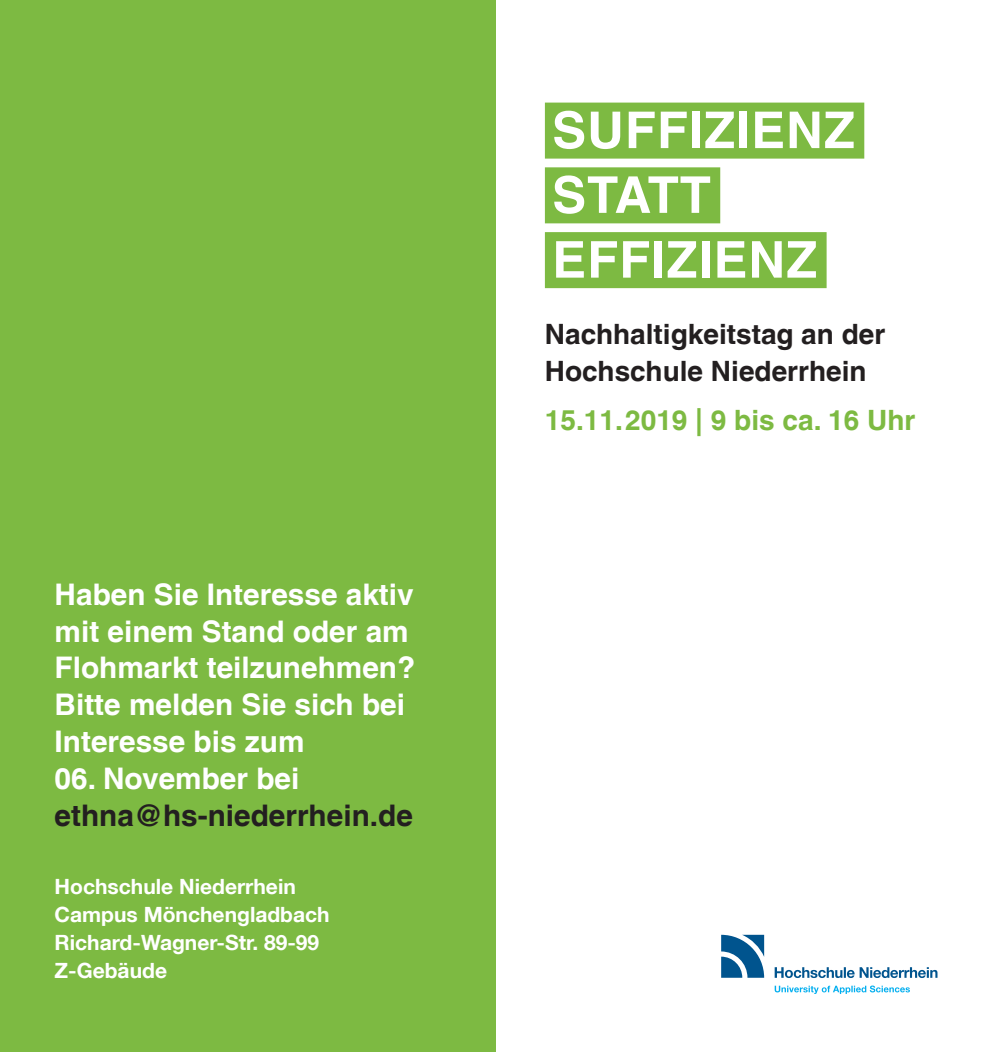
<style>
.page{position:relative;width:993px;height:1052px;background:#fff}
.page>*{position:absolute;margin:0;border:0;box-sizing:border-box;transform-origin:0 0}
.t1{font:700 50.75px "Helvetica LT";letter-spacing:.02em;color:#fff}
.t2{font:700 29.75px/36.8px "Helvetica LT";color:#fff}
.t3{font:700 29.75px "Helvetica LT";color:#231f20}
.t4{font:700 28px "Helvetica LT";color:#231f20}
.t5{font:700 28px "Helvetica LT";color:#7dba42}
.t6{font:700 21px "Helvetica Neue LT";color:#fff}
</style>
<div class="page">
<div style="left:544px;top:103px;width:320px;height:56px;background:#7dba42"></div>
<div style="left:544px;top:167px;width:176px;height:56px;background:#7dba42"></div>
<div style="left:544px;top:232px;width:282px;height:56px;background:#7dba42"></div>
<svg style="left:721px;top:934px;width:42px;height:43px"></svg>
<svg style="left:774px;top:967px;width:163px;height:11px"></svg>
<svg style="left:774px;top:985px;width:135px;height:9px"></svg>
<div style="left:0;top:0;width:495px;height:1052px;background:#7dba42"></div>
<p class="t2" style="left:55px;top:575px;width:362px">Haben Sie Interesse aktiv mit einem Stand oder am<br>Flohmarkt teilzunehmen?</p>
<p class="t2" style="left:55px;top:686px;width:352px">Bitte melden Sie sich bei<br>Interesse bis zum</p>
<p class="t2" style="left:55px;top:759px;width:246px">06. November bei</p>
<p class="t3" style="left:55px;top:797px;width:359px">ethna@hs-niederrhein.de</p>
<p class="t6" style="left:55px;top:873px;width:243px">Hochschule Niederrhein</p>
<p class="t6" style="left:55px;top:901px;width:276px">Campus Mönchengladbach</p>
<p class="t6" style="left:55px;top:929px;width:266px">Richard-Wagner-Str. 89-99</p>
<p class="t6" style="left:55px;top:957px;width:114px">Z-Gebäude</p>
<p class="t1" style="left:552px;top:99px;width:304px">SUFFIZIENZ</p>
<p class="t1" style="left:552px;top:164px;width:160px">STATT</p>
<p class="t1" style="left:552px;top:229px;width:266px">EFFIZIENZ</p>
<p class="t4" style="left:544px;top:317px;width:342px">Nachhaltigkeitstag an der</p>
<p class="t4" style="left:544px;top:354px;width:323px">Hochschule Niederrhein</p>
<p class="t5" style="left:544px;top:403px;width:372px">15.11.2019 | 9 bis ca. 16 Uhr</p>
</div>
